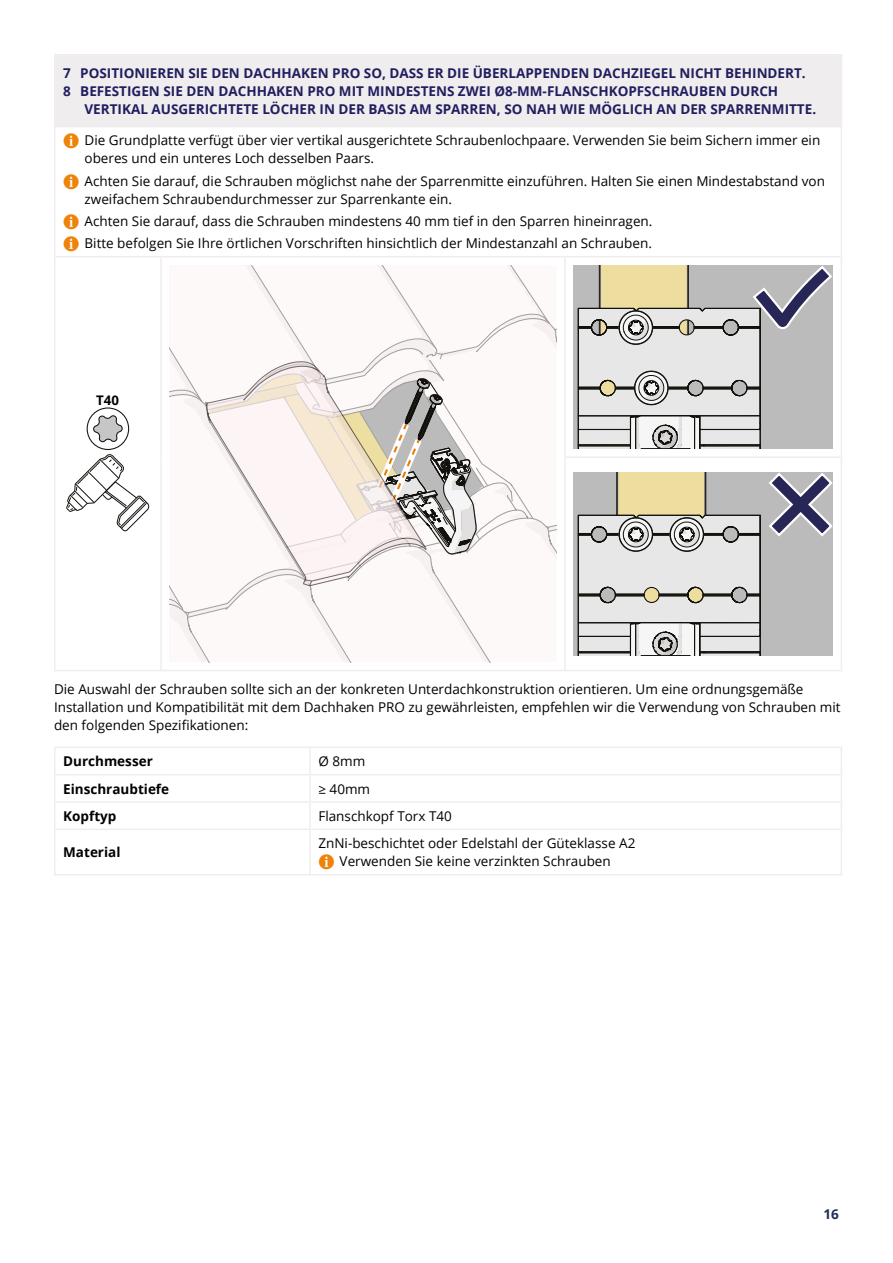
<style>
.page{position:relative;width:893px;height:1263px;background:#fff}
.page>*{position:absolute;margin:0;border:0;box-sizing:border-box;transform-origin:0 0}
.t1{font:13.5px/18px "Open Sans";color:#000}
.t2{font:700 13.5px/18px "Open Sans";color:#201e5e}
.t3{font:700 13.5px "Open Sans";color:#000}
.t4{font:700 13.5px "Open Sans";color:#222d57}
.t5{font:700 13.2px "Open Sans";color:#000}
.s1{color:#ef8309}
</style>
<div class="page">
<div style="left:55px;top:55px;width:786px;height:72px;background:#f0edef"></div>
<hr style="left:54px;top:54px;width:107px;height:2px;background:#f0edef">
<hr style="left:54px;top:56px;width:2px;height:70px;background:#f0edef">
<hr style="left:161px;top:54px;width:404px;height:2px;background:#f0edef">
<hr style="left:565px;top:54px;width:277px;height:2px;background:#f0edef">
<hr style="left:841px;top:56px;width:1px;height:70px;background:#f0edef">
<hr style="left:54px;top:126px;width:107px;height:1px;background:#f0edef">
<hr style="left:54px;top:127px;width:2px;height:129px;background:#f0edef">
<hr style="left:565px;top:126px;width:277px;height:1px;background:#f0edef">
<hr style="left:841px;top:127px;width:1px;height:129px;background:#f0edef">
<hr style="left:54px;top:256px;width:107px;height:1px;background:#f0edef">
<hr style="left:54px;top:257px;width:2px;height:200px;background:#f0edef">
<hr style="left:161px;top:256px;width:404px;height:1px;background:#f0edef">
<hr style="left:160px;top:257px;width:2px;height:200px;background:#f0edef">
<hr style="left:565px;top:256px;width:277px;height:1px;background:#f0edef">
<hr style="left:564px;top:257px;width:2px;height:199px;background:#f0edef">
<hr style="left:841px;top:257px;width:1px;height:199px;background:#f0edef">
<hr style="left:54px;top:457px;width:2px;height:213px;background:#f0edef">
<hr style="left:160px;top:457px;width:2px;height:213px;background:#f0edef">
<hr style="left:564px;top:456px;width:278px;height:2px;background:#f0edef">
<hr style="left:564px;top:458px;width:2px;height:212px;background:#f0edef">
<hr style="left:841px;top:458px;width:1px;height:212px;background:#f0edef">
<hr style="left:54px;top:670px;width:107px;height:1px;background:#f0edef">
<hr style="left:161px;top:670px;width:404px;height:1px;background:#f0edef">
<hr style="left:565px;top:670px;width:277px;height:1px;background:#f0edef">
<svg style="left:66px;top:407px;width:84px;height:125px"></svg>
<svg style="left:170px;top:265px;width:386px;height:397px"></svg>
<svg style="left:573px;top:265px;width:260px;height:184px;background:#c3c2bd"></svg>
<svg style="left:573px;top:472px;width:260px;height:184px;background:#c3c1bd"></svg>
<hr style="left:54px;top:746px;width:256px;height:2px;background:#f0edef">
<hr style="left:54px;top:748px;width:2px;height:26px;background:#f0edef">
<hr style="left:310px;top:746px;width:532px;height:2px;background:#f0edef">
<hr style="left:309px;top:748px;width:2px;height:26px;background:#f0edef">
<hr style="left:54px;top:774px;width:256px;height:1px;background:#f0edef">
<hr style="left:54px;top:775px;width:2px;height:26px;background:#f0edef">
<hr style="left:310px;top:774px;width:532px;height:1px;background:#f0edef">
<hr style="left:309px;top:775px;width:2px;height:26px;background:#f0edef">
<hr style="left:54px;top:801px;width:256px;height:2px;background:#f0edef">
<hr style="left:54px;top:803px;width:2px;height:26px;background:#f0edef">
<hr style="left:310px;top:801px;width:532px;height:2px;background:#f0edef">
<hr style="left:309px;top:803px;width:2px;height:26px;background:#f0edef">
<svg style="left:841px;top:748px;width:1px;height:81px"></svg>
<hr style="left:54px;top:829px;width:256px;height:1px;background:#f0edef">
<hr style="left:54px;top:830px;width:2px;height:44px;background:#f0edef">
<hr style="left:310px;top:829px;width:532px;height:1px;background:#f0edef">
<hr style="left:309px;top:830px;width:2px;height:44px;background:#f0edef">
<hr style="left:841px;top:830px;width:1px;height:44px;background:#f0edef">
<hr style="left:54px;top:874px;width:256px;height:1px;background:#f0edef">
<hr style="left:310px;top:874px;width:532px;height:1px;background:#f0edef">
<p class="t2" style="left:63px;top:64px;width:744px">7 POSITIONIEREN SIE DEN DACHHAKEN PRO SO, DASS ER DIE ÜBERLAPPENDEN DACHZIEGEL NICHT BEHINDERT.<br>8 BEFESTIGEN SIE DEN DACHHAKEN PRO MIT MINDESTENS ZWEI Ø8-MM-FLANSCHKOPFSCHRAUBEN DURCH</p>
<p class="t2" style="left:85px;top:100px;width:733px">VERTIKAL AUSGERICHTETE LÖCHER IN DER BASIS AM SPARREN, SO NAH WIE MÖGLICH AN DER SPARRENMITTE.</p>
<p class="t1" style="left:85px;top:131px;width:737px;text-indent:-21px"><span class="s1">✔</span> Die Grundplatte verfügt über vier vertikal ausgerichtete Schraubenlochpaare. Verwenden Sie beim Sichern immer ein oberes und ein unteres Loch desselben Paars.</p>
<p class="t1" style="left:85px;top:171px;width:742px;text-indent:-21px"><span class="s1">✔</span> Achten Sie darauf, die Schrauben möglichst nahe der Sparrenmitte einzuführen. Halten Sie einen Mindestabstand von zweifachem Schraubendurchmesser zur Sparrenkante ein.</p>
<p class="t1" style="left:63px;top:212px;width:591px"><span class="s1">✔</span> Achten Sie darauf, dass die Schrauben mindestens 40 mm tief in den Sparren hineinragen.</p>
<p class="t1" style="left:63px;top:234px;width:590px"><span class="s1">✔</span> Bitte befolgen Sie Ihre örtlichen Vorschriften hinsichtlich der Mindestanzahl an Schrauben.</p>
<p class="t5" style="left:96px;top:391px;width:24px">T40</p>
<p class="t1" style="left:54px;top:679px;width:788px">Die Auswahl der Schrauben sollte sich an der konkreten Unterdachkonstruktion orientieren. Um eine ordnungsgemäße<br>Installation und Kompatibilität mit dem Dachhaken PRO zu gewährleisten, empfehlen wir die Verwendung von Schrauben mit den folgenden Spezifikationen:</p>
<p class="t3" style="left:63px;top:752px;width:91px">Durchmesser</p>
<p class="t1" style="left:318px;top:752px;width:48px">Ø 8mm</p>
<p class="t3" style="left:63px;top:779px;width:107px">Einschraubtiefe</p>
<p class="t1" style="left:318px;top:779px;width:53px">≥ 40mm</p>
<p class="t3" style="left:63px;top:806px;width:55px">Kopftyp</p>
<p class="t1" style="left:318px;top:807px;width:135px">Flanschkopf Torx T40</p>
<p class="t3" style="left:63px;top:843px;width:59px">Material</p>
<p class="t1" style="left:318px;top:834px;width:318px">ZnNi-beschichtet oder Edelstahl der Güteklasse A2</p>
<p class="t1" style="left:318px;top:852px;width:294px"><span class="s1">✔</span> Verwenden Sie keine verzinkten Schrauben</p>
<p class="t4" style="left:824px;top:1205px;width:17px">16</p>
</div>
